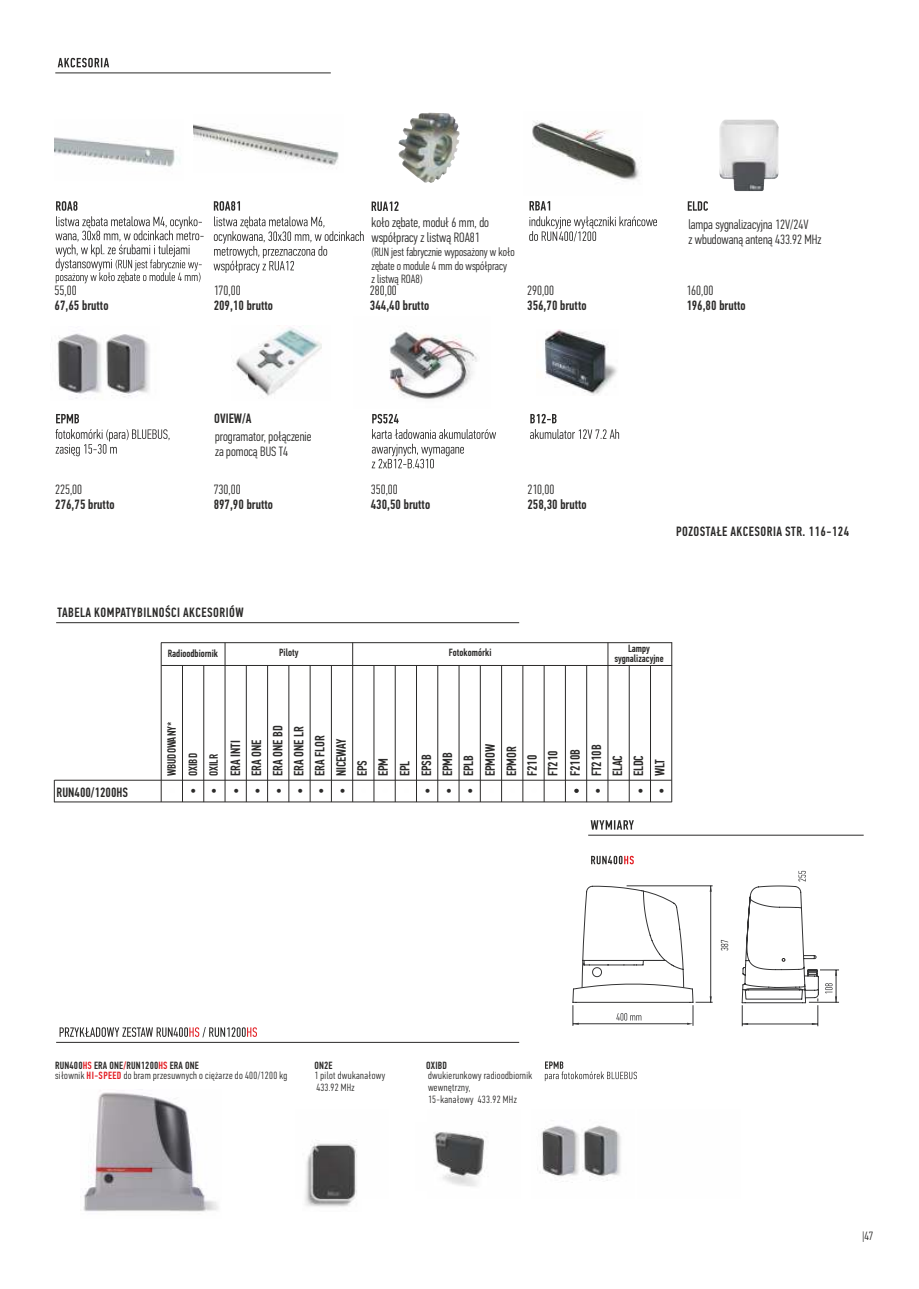
<style>
.page{position:relative;width:919px;height:1289px;background:#fff}
.page>*{position:absolute;margin:0;border:0;box-sizing:border-box;transform-origin:0 0}
.t1{font:500 14.1px/21.3px "PFDIN Text Comp Pro";color:#2b2a29;text-align:justify}
.t2{font:500 13.5px/21.1px "PFDIN Text Comp Pro";color:#2b2a29}
.t3{font:300 13.5px/15.3px "PFDIN Text Comp Pro";color:#2b2a29}
.t4{font:500 13.5px "PFDIN Text Comp Pro";letter-spacing:.035em;color:#2b2a29}
.t5{font:300 12px/13.6px "PFDIN Text Comp Pro";color:#2b2a29}
.t6{font:500 12px/21.5px "PFDIN Text Comp Pro";color:#2b2a29}
.t7{font:300 10.5px/12px "PFDIN Text Comp Pro";letter-spacing:.035em;color:#2b2a29}
.t8{font:500 10.5px/9.9px "PFDIN Text Comp Pro";color:#2b2a29;text-align:center}
.s1{font-weight:500}
.s2{font-weight:500;color:#e31e24}
</style>
<div class="page">
<svg style="left:56px;top:414px;width:23px;height:9px"></svg>
<svg style="left:55px;top:429px;width:114px;height:27px"></svg>
<img style="left:57px;top:333px;width:45px;height:66px">
<img style="left:106px;top:334px;width:44px;height:63px">
<img style="left:389px;top:331px;width:88px;height:68px">
<img style="left:55px;top:137px;width:125px;height:30px">
<svg style="left:371px;top:201px;width:27px;height:10px"></svg>
<svg style="left:529px;top:201px;width:21px;height:9px"></svg>
<svg style="left:55px;top:201px;width:149px;height:82px"></svg>
<svg style="left:213px;top:201px;width:151px;height:72px"></svg>
<hr style="left:55px;top:73px;width:276px;height:1px;background:#2b2a29">
<svg style="left:58px;top:58px;width:51px;height:9px"></svg>
<img style="left:193px;top:124px;width:146px;height:41px">
<img style="left:398px;top:113px;width:61px;height:70px">
<img style="left:532px;top:120px;width:107px;height:60px">
<svg style="left:372px;top:414px;width:26px;height:9px"></svg>
<svg style="left:530px;top:414px;width:26px;height:9px"></svg>
<svg style="left:372px;top:429px;width:124px;height:39px"></svg>
<svg style="left:530px;top:429px;width:89px;height:10px"></svg>
<img style="left:545px;top:329px;width:72px;height:66px">
<svg style="left:529px;top:216px;width:128px;height:25px"></svg>
<hr style="left:588px;top:835px;width:275px;height:1px;background:#2b2a29">
<svg style="left:590px;top:820px;width:43px;height:9px"></svg>
<hr style="left:56px;top:622px;width:463px;height:1px;background:#2b2a29">
<svg style="left:572px;top:855px;width:267px;height:171px"></svg>
<hr style="left:56px;top:1042px;width:463px;height:1px;background:#2b2a29">
<svg style="left:545px;top:1061px;width:92px;height:20px"></svg>
<img style="left:537px;top:1125px;width:42px;height:51px">
<img style="left:582px;top:1125px;width:39px;height:56px">
<img style="left:83px;top:1092px;width:136px;height:120px">
<svg style="left:60px;top:1027px;width:197px;height:10px"></svg>
<hr style="left:54px;top:780px;width:617px;height:1px;background:#2b2a29">
<hr style="left:54px;top:801px;width:617px;height:1px;background:#2b2a29">
<hr style="left:161px;top:665px;width:511px;height:1px;background:#2b2a29">
<hr style="left:161px;top:642px;width:511px;height:1px;background:#2b2a29">
<svg style="left:54px;top:780px;width:1px;height:22px"></svg>
<hr style="left:182px;top:665px;width:1px;height:137px;background:#2b2a29">
<hr style="left:225px;top:642px;width:1px;height:160px;background:#2b2a29">
<hr style="left:246px;top:665px;width:1px;height:137px;background:#2b2a29">
<hr style="left:267px;top:665px;width:1px;height:137px;background:#2b2a29">
<hr style="left:310px;top:665px;width:1px;height:137px;background:#2b2a29">
<hr style="left:331px;top:665px;width:1px;height:137px;background:#2b2a29">
<hr style="left:352px;top:642px;width:1px;height:160px;background:#2b2a29">
<hr style="left:373px;top:665px;width:1px;height:137px;background:#2b2a29">
<hr style="left:395px;top:665px;width:1px;height:137px;background:#2b2a29">
<hr style="left:416px;top:665px;width:1px;height:137px;background:#2b2a29">
<hr style="left:437px;top:665px;width:1px;height:137px;background:#2b2a29">
<hr style="left:459px;top:665px;width:1px;height:137px;background:#2b2a29">
<hr style="left:480px;top:665px;width:1px;height:137px;background:#2b2a29">
<hr style="left:501px;top:665px;width:1px;height:137px;background:#2b2a29">
<hr style="left:522px;top:665px;width:1px;height:137px;background:#2b2a29">
<hr style="left:544px;top:665px;width:1px;height:137px;background:#2b2a29">
<hr style="left:565px;top:665px;width:1px;height:137px;background:#2b2a29">
<hr style="left:607px;top:642px;width:1px;height:160px;background:#2b2a29">
<hr style="left:629px;top:665px;width:1px;height:137px;background:#2b2a29">
<hr style="left:161px;top:642px;width:1px;height:160px;background:#2b2a29">
<hr style="left:203px;top:665px;width:1px;height:137px;background:#2b2a29">
<hr style="left:288px;top:665px;width:1px;height:137px;background:#2b2a29">
<hr style="left:586px;top:665px;width:1px;height:137px;background:#2b2a29">
<hr style="left:650px;top:665px;width:1px;height:137px;background:#2b2a29">
<hr style="left:671px;top:642px;width:1px;height:160px;background:#2b2a29">
<img style="left:232px;top:325px;width:90px;height:71px">
<svg style="left:687px;top:201px;width:21px;height:10px"></svg>
<img style="left:719px;top:119px;width:59px;height:72px">
<img style="left:434px;top:1132px;width:51px;height:55px">
<img style="left:305px;top:1143px;width:52px;height:64px">
<p class="t3" style="left:55px;top:284px;width:24px">55,00</p>
<p class="t2" style="left:55px;top:296px;width:55px">67,65 brutto</p>
<p class="t3" style="left:214px;top:284px;width:28px">170,00</p>
<p class="t2" style="left:214px;top:296px;width:61px">209,10 brutto</p>
<p class="t3" style="left:371px;top:215px;width:119px">koło zębate, moduł 6 mm, do współpracy z listwą ROA81</p>
<p class="t5" style="left:371px;top:246px;width:145px">(RUN jest fabrycznie wyposażony w koło zębate o module 4 mm do współpracy<br>z listwą ROA8)</p>
<p class="t3" style="left:370px;top:284px;width:28px">280,00</p>
<p class="t2" style="left:370px;top:296px;width:61px">344,40 brutto</p>
<p class="t3" style="left:527px;top:284px;width:28px">290,00</p>
<p class="t2" style="left:527px;top:296px;width:61px">356,70 brutto</p>
<p class="t3" style="left:688px;top:218px;width:134px">lampa sygnalizacyjna 12V/24V<br>z wbudowaną anteną 433.92 MHz</p>
<p class="t3" style="left:686px;top:284px;width:28px">160,00</p>
<p class="t2" style="left:686px;top:296px;width:61px">196,80 brutto</p>
<p class="t3" style="left:55px;top:483px;width:28px">225,00</p>
<p class="t2" style="left:55px;top:495px;width:61px">276,75 brutto</p>
<p class="t2" style="left:214px;top:409px;width:39px">OVIEW/A</p>
<p class="t3" style="left:215px;top:430px;width:98px">programator, połączenie za pomocą BUS T4</p>
<p class="t3" style="left:214px;top:482px;width:28px">730,00</p>
<p class="t2" style="left:214px;top:495px;width:61px">897,90 brutto</p>
<p class="t3" style="left:371px;top:482px;width:28px">350,00</p>
<p class="t2" style="left:371px;top:495px;width:61px">430,50 brutto</p>
<p class="t3" style="left:527px;top:482px;width:28px">210,00</p>
<p class="t2" style="left:527px;top:495px;width:61px">258,30 brutto</p>
<p class="t4" style="left:676px;top:526px;width:175px">POZOSTAŁE AKCESORIA STR. 116-124</p>
<p class="t4" style="left:58px;top:607px;width:187px">TABELA KOMPATYBILNOŚCI AKCESORIÓW</p>
<p class="t8" style="left:168px;top:650px;width:52px">Radioodbiornik</p>
<p class="t8" style="left:279px;top:648px;width:21px">Piloty</p>
<p class="t8" style="left:449px;top:648px;width:44px">Fotokomórki</p>
<p class="t8" style="left:614px;top:644px;width:51px">Lampy sygnalizacyjne</p>
<p class="t2" style="left:57px;top:782px;width:73px">RUN400/1200HS</p>
<p class="t6" style="left:162px;top:776px;width:56px;rotate:-90deg">WBUDOWANY*<br>OXIBD</p>
<p class="t2" style="left:226px;top:776px;width:53px;rotate:-90deg">ERA INTI<br>ERA ONE<br>ERA ONE BD<br>ERA ONE LR<br>ERA FLOR<br>NICEWAY<br>EPS<br>EPM<br>EPL<br>EPSB<br>EPMB<br>EPLB<br>EPMOW</p>
<p class="t2" style="left:523px;top:776px;width:28px;line-height:20.7px;rotate:-90deg">F210<br>FT210</p>
<p class="t2" style="left:566px;top:776px;width:33px;rotate:-90deg">F210B<br>FT210B<br>ELAC<br>ELDC<br>WLT</p>
<p class="t2" style="left:502px;top:776px;width:32px;rotate:-90deg">EPMOR</p>
<p class="t6" style="left:204px;top:776px;width:24px;rotate:-90deg">OXILR</p>
<p class="t1" style="left:203px;top:794px;width:8px;rotate:-90deg">•</p>
<p class="t1" style="left:183px;top:794px;width:8px;rotate:-90deg">•</p>
<p class="t1" style="left:226px;top:794px;width:8px;rotate:-90deg">• • • • • •</p>
<p class="t1" style="left:417px;top:794px;width:8px;rotate:-90deg">• • •</p>
<p class="t1" style="left:566px;top:794px;width:8px;rotate:-90deg">• •</p>
<p class="t1" style="left:630px;top:794px;width:8px;rotate:-90deg">• •</p>
<p class="t7" style="left:55px;top:1060px;width:234px;line-height:10.4px"><span class="s1">RUN400</span><span class="s2">HS</span> <span class="s1">ERA ONE</span><span class="s2">/</span><span class="s1">RUN1200</span><span class="s2">HS</span> <span class="s1">ERA ONE<br></span>siłownik <span class="s2">HI-SPEED</span> do bram przesuwnych o ciężarze do 400/1200 kg</p>
<p class="t8" style="left:314px;top:1061px;width:20px">ON2E</p>
<p class="t8" style="left:426px;top:1061px;width:22px">OXIBD</p>
<p class="t7" style="left:428px;top:1070px;width:106px">dwukierunkowy radioodbiornik wewnętrzny,<br>15-kanałowy 433.92 MHz</p>
<p class="t7" style="left:314px;top:1070px;width:72px">1 pilot dwukanałowy<br>433.92 MHz</p>
<p class="t5" style="left:861px;top:1230px;width:13px">|47</p>
</div>
